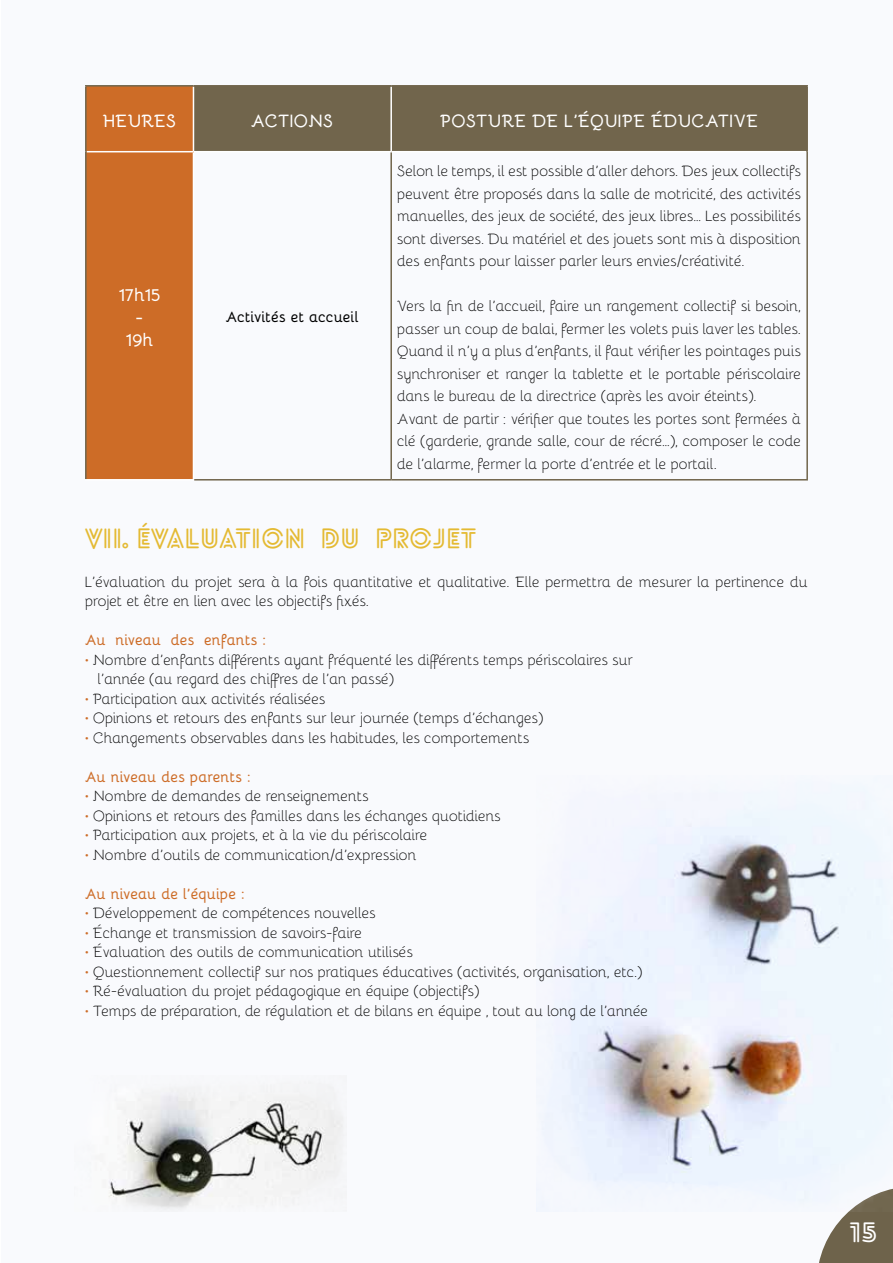
<style>
.page{position:relative;width:893px;height:1263px;background:#fff}
.page>*{position:absolute;margin:0;border:0;box-sizing:border-box;transform-origin:0 0}
.t1{font:700 27px "Lovelo Line";color:#e4ba33}
.t2{font:700 27px "Lovelo Line";color:#fff}
.t3{font:700 18px/22.5px "Bellota";letter-spacing:.01em;color:#fff;text-align:center}
.t4{font:300 15px/22.5px "Bellota";letter-spacing:-.01em;color:#000}
.t5{font:700 15px "Bellota";letter-spacing:-.02em;color:#cd6c27}
.t6{font:700 15px "Bellota";color:#000}
.s1{color:#cd6c27}
</style>
<div class="page">
<div style="left:1px;top:0;width:892px;height:1263px;background:#f9fafd"></div>
<svg style="left:819px;top:1211px;width:74px;height:52px;background:#837a66"></svg>
<img style="left:108px;top:1087px;width:235px;height:123px">
<img style="left:543px;top:808px;width:350px;height:403px">
<div style="left:86px;top:86px;width:107px;height:66px;background:#cd6c27"></div>
<div style="left:194px;top:87px;width:612px;height:64px;background:#71654c"></div>
<div style="left:86px;top:152px;width:107px;height:328px;background:#cd6c27"></div>
<hr style="left:193px;top:87px;width:1px;height:64px;background:#fff">
<hr style="left:390px;top:87px;width:2px;height:64px;background:#fff">
<hr style="left:193px;top:151px;width:198px;height:1px;background:#fff">
<hr style="left:391px;top:151px;width:415px;height:1px;background:#fff">
<hr style="left:390px;top:152px;width:2px;height:327px;background:#71654c">
<hr style="left:87px;top:151px;width:106px;height:1px;background:#fff">
<hr style="left:193px;top:152px;width:1px;height:327px;background:#fff">
<hr style="left:85px;top:479px;width:109px;height:1px;background:#fff">
<hr style="left:85px;top:85px;width:108px;height:2px;background:#71654c">
<hr style="left:85px;top:87px;width:2px;height:65px;background:#71654c">
<hr style="left:193px;top:85px;width:198px;height:2px;background:#71654c">
<hr style="left:391px;top:85px;width:417px;height:2px;background:#71654c">
<hr style="left:806px;top:87px;width:2px;height:65px;background:#71654c">
<hr style="left:85px;top:152px;width:2px;height:327px;background:#71654c">
<hr style="left:806px;top:152px;width:2px;height:327px;background:#71654c">
<hr style="left:194px;top:479px;width:197px;height:1px;background:#71654c">
<hr style="left:391px;top:479px;width:417px;height:1px;background:#71654c">
<p class="t3" style="left:103px;top:108px;width:75px">HEURES</p>
<p class="t3" style="left:251px;top:108px;width:84px">ACTIONS</p>
<p class="t3" style="left:440px;top:108px;width:319px">POSTURE DE L’ÉQUIPE ÉDUCATIVE</p>
<p class="t3" style="left:118px;top:283px;width:44px">17h15 -<br>19h</p>
<p class="t6" style="left:226px;top:305px;width:135px">Activités et accueil</p>
<p class="t4" style="left:397px;top:159px;width:405px;text-align:justify">Selon le temps, il est possible d’aller dehors. Des jeux collectifs peuvent être proposés dans la salle de motricité, des activités manuelles, des jeux de société, des jeux libres… Les possibilités sont diverses. Du matériel et des jouets sont mis à disposition des enfants pour laisser parler leurs envies/créativité.</p>
<p class="t4" style="left:397px;top:294px;width:405px">Vers la fin de l’accueil, faire un rangement collectif si besoin, passer un coup de balai, fermer les volets puis laver les tables.<br>Quand il n’y a plus d’enfants, il faut vérifier les pointages puis synchroniser et ranger la tablette et le portable périscolaire dans le bureau de la directrice (après les avoir éteints).<br>Avant de partir : vérifier que toutes les portes sont fermées à clé (garderie, grande salle, cour de récré…), composer le code de l’alarme, fermer la porte d’entrée et le portail.</p>
<h1 class="t1" style="left:85px;top:521px;width:393px">VII. ÉVALUATION DU PROJET</h1>
<p class="t4" style="left:85px;top:571px;width:724px;line-height:19.5px">L’évaluation du projet sera à la fois quantitative et qualitative. Elle permettra de mesurer la pertinence du projet et être en lien avec les objectifs fixés.</p>
<p class="t5" style="left:85px;top:628px;width:182px">Au niveau des enfants :</p>
<p class="t4" style="left:98px;top:649px;width:537px;line-height:19.5px;text-indent:-13px"><span class="s1">•</span> Nombre d’enfants différents ayant fréquenté les différents temps périscolaires sur l’année (au regard des chiffres de l’an passé)</p>
<p class="t4" style="left:85px;top:686px;width:242px"><span class="s1">•</span> Participation aux activités réalisées</p>
<p class="t4" style="left:85px;top:706px;width:460px"><span class="s1">•</span> Opinions et retours des enfants sur leur journée (temps d’échanges)</p>
<p class="t4" style="left:85px;top:725px;width:446px"><span class="s1">•</span> Changements observables dans les habitudes, les comportements</p>
<p class="t5" style="left:85px;top:765px;width:167px">Au niveau des parents :</p>
<p class="t4" style="left:85px;top:784px;width:285px"><span class="s1">•</span> Nombre de demandes de renseignements</p>
<p class="t4" style="left:85px;top:803px;width:418px"><span class="s1">•</span> Opinions et retours des familles dans les échanges quotidiens</p>
<p class="t4" style="left:85px;top:823px;width:344px"><span class="s1">•</span> Participation aux projets, et à la vie du périscolaire</p>
<p class="t4" style="left:85px;top:842px;width:333px"><span class="s1">•</span> Nombre d’outils de communication/d’expression</p>
<p class="t5" style="left:85px;top:882px;width:161px">Au niveau de l’équipe :</p>
<p class="t4" style="left:85px;top:901px;width:292px"><span class="s1">•</span> Développement de compétences nouvelles</p>
<p class="t4" style="left:85px;top:920px;width:279px"><span class="s1">•</span> Échange et transmission de savoirs-faire</p>
<p class="t4" style="left:85px;top:940px;width:330px"><span class="s1">•</span> Évaluation des outils de communication utilisés</p>
<p class="t4" style="left:85px;top:959px;width:559px"><span class="s1">•</span> Questionnement collectif sur nos pratiques éducatives (activités, organisation, etc.)</p>
<p class="t4" style="left:85px;top:979px;width:396px"><span class="s1">•</span> Ré-évaluation du projet pédagogique en équipe (objectifs)</p>
<p class="t4" style="left:85px;top:998px;width:565px"><span class="s1">•</span> Temps de préparation, de régulation et de bilans en équipe , tout au long de l’année</p>
<h1 class="t2" style="left:849px;top:1215px;width:29px">15</h1>
</div>
